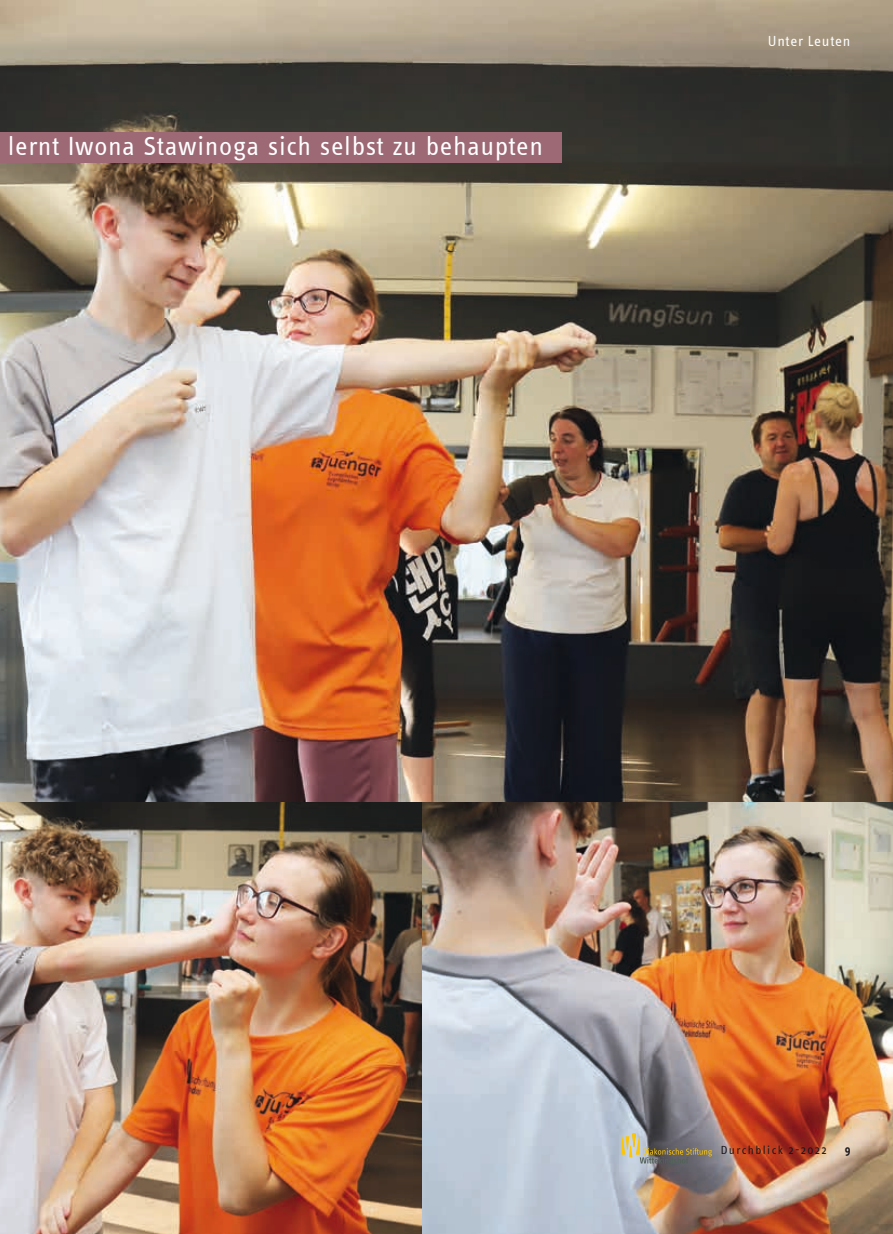
<style>
.page{position:relative;width:893px;height:1234px;background:#fff}
.page>*{position:absolute;margin:0;border:0;box-sizing:border-box;transform-origin:0 0}
.t1{font:27px "Info Text";letter-spacing:.02em;color:#fff}
.t2{font:15px "Info Text";letter-spacing:.05em;color:#fff}
.t3{font:12px "Info Text";letter-spacing:.12em;color:#1a171c}
.t4{font:600 12px "Info Text";color:#1a171c}
</style>
<div class="page">
<div style="left:0;top:0;width:893px;height:1233px;background:#1a171c;opacity:.1"></div>
<img style="left:0;top:801px;width:422px;height:432px">
<img style="left:422px;top:801px;width:471px;height:432px">
<svg style="left:621px;top:1133px;width:91px;height:30px;background:#898578"></svg>
<div style="left:0;top:132px;width:561px;height:30px;background:#9c6975"></div>
<p class="t1" style="left:8px;top:131px;width:537px">lernt Iwona Stawinoga sich selbst zu behaupten</p>
<p class="t2" style="left:768px;top:33px;width:84px">Unter Leuten</p>
<p class="t3" style="left:721px;top:1143px;width:107px">Durchblick 2-2022</p>
<p class="t4" style="left:845px;top:1143px;width:7px">9</p>
</div>
